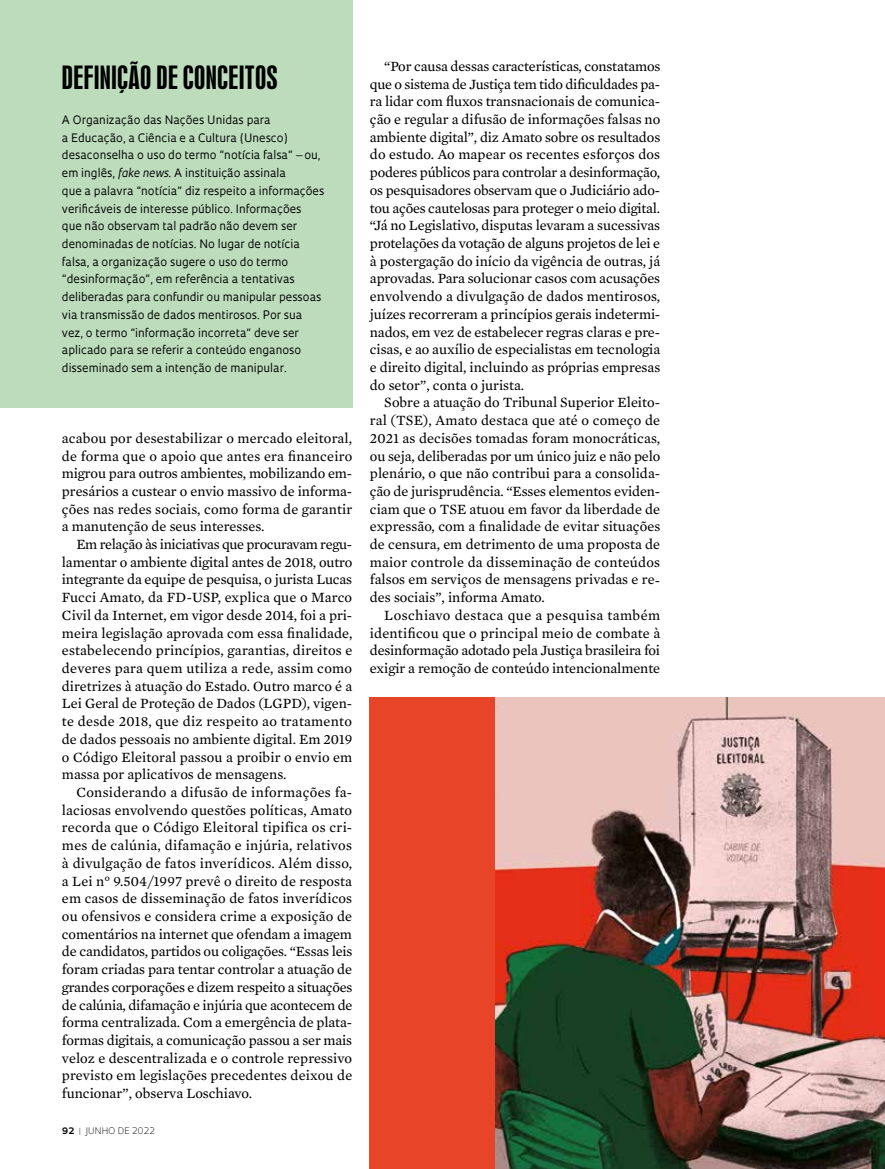
<style>
.page{position:relative;width:885px;height:1169px;background:#fff}
.page>*{position:absolute;margin:0;border:0;box-sizing:border-box;transform-origin:0 0}
.t1{font:30px "Swiss 924 BT Regular B";letter-spacing:.01em;color:#000}
.t2{font:14.4px/17.7px "Mercury Text G2";color:#000;text-align:justify}
.t3{font:11.4px/17.7px "Oculum";color:#000}
.t4{font:300 8.7px "Oculum";letter-spacing:.015em;color:#000}
.s1{font-style:italic}
.s2{font-weight:700}
.s3{font-weight:700;color:#9d9d9c}
</style>
<div class="page">
<div style="left:0;top:0;width:352px;height:407px;background:#bcdcbc"></div>
<div style="left:370px;top:697px;width:515px;height:471px;background:#e84427"></div>
<img style="left:496px;top:697px;width:389px;height:471px">
<h1 class="t1" style="left:62px;top:59px;width:218px">DEFINIÇÃO DE CONCEITOS</h1>
<p class="t3" style="left:62px;top:110px;width:264px">A Organização das Nações Unidas para<br>a Educação, a Ciência e a Cultura (Unesco) desaconselha o uso do termo “notícia falsa” – ou, em inglês, <span class="s1">fake news</span>. A instituição assinala<br>que a palavra “notícia” diz respeito a informações verificáveis de interesse público. Informações<br>que não observam tal padrão não devem ser denominadas de notícias. No lugar de notícia falsa, a organização sugere o uso do termo “desinformação”, em referência a tentativas deliberadas para confundir ou manipular pessoas via transmissão de dados mentirosos. Por sua vez, o termo “informação incorreta” deve ser aplicado para se referir a conteúdo enganoso disseminado sem a intenção de manipular.</p>
<p class="t2" style="left:62px;top:428px;width:292px">acabou por desestabilizar o mercado eleitoral, de forma que o apoio que antes era financeiro migrou para outros ambientes, mobilizando em&shy;presários a custear o envio massivo de informa&shy;ções nas redes sociais, como forma de garantir a manutenção de seus interesses.</p>
<p class="t2" style="left:62px;top:534px;width:292px;text-indent:14px">Em relação às iniciativas que procuravam regu&shy;lamentar o ambiente digital antes de 2018, outro integrante da equipe de pesquisa, o jurista Lucas Fucci Amato, da FD-USP, explica que o Marco Civil da Internet, em vigor desde 2014, foi a pri&shy;meira legislação aprovada com essa finalidade, estabelecendo princípios, garantias, direitos e deveres para quem utiliza a rede, assim como diretrizes à atuação do Estado. Outro marco é a Lei Geral de Proteção de Dados (LGPD), vigen&shy;te desde 2018, que diz respeito ao tratamento de dados pessoais no ambiente digital. Em 2019 o Código Eleitoral passou a proibir o envio em massa por aplicativos de mensagens.</p>
<p class="t2" style="left:62px;top:782px;width:292px;text-indent:14px">Considerando a difusão de informações fa&shy;laciosas envolvendo questões políticas, Amato recorda que o Código Eleitoral tipifica os cri&shy;mes de calúnia, difamação e injúria, relativos à divulgação de fatos inverídicos. Além disso, a Lei n° 9.504/1997 prevê o direito de resposta em casos de disseminação de fatos inverídicos ou ofensivos e considera crime a exposição de comentários na internet que ofendam a imagem de candidatos, partidos ou coligações. “Essas leis foram criadas para tentar controlar a atuação de grandes corporações e dizem respeito a situações de calúnia, difamação e injúria que acontecem de forma centralizada. Com a emergência de plata&shy;formas digitais, a comunicação passou a ser mais veloz e descentralizada e o controle repressivo previsto em legislações precedentes deixou de funcionar”, observa Loschiavo.</p>
<p class="t4" style="left:62px;top:1124px;width:95px"><span class="s2">92</span> <span class="s3">|</span> JUNHO DE 2022</p>
<p class="t2" style="left:370px;top:56px;width:292px;text-indent:14px">“Por causa dessas características, constatamos que o sistema de Justiça tem tido dificuldades pa&shy;ra lidar com fluxos transnacionais de comunica&shy;ção e regular a difusão de informações falsas no ambiente digital”, diz Amato sobre os resultados do estudo. Ao mapear os recentes esforços dos poderes públicos para controlar a desinformação, os pesquisadores observam que o Judiciário ado&shy;tou ações cautelosas para proteger o meio digital. “Já no Legislativo, disputas levaram a sucessivas protelações da votação de alguns projetos de lei e à postergação do início da vigência de outras, já aprovadas. Para solucionar casos com acusações envolvendo a divulgação de dados mentirosos, juízes recorreram a princípios gerais indetermi&shy;nados, em vez de estabelecer regras claras e pre&shy;cisas, e ao auxílio de especialistas em tecnologia e direito digital, incluindo as próprias empresas do setor”, conta o jurista.</p>
<p class="t2" style="left:370px;top:393px;width:292px;text-indent:14px">Sobre a atuação do Tribunal Superior Eleito&shy;ral (TSE), Amato destaca que até o começo de 2021 as decisões tomadas foram monocráticas, ou seja, deliberadas por um único juiz e não pelo plenário, o que não contribui para a consolida&shy;ção de jurisprudência. “Esses elementos eviden&shy;ciam que o TSE atuou em favor da liberdade de expressão, com a finalidade de evitar situações de censura, em detrimento de uma proposta de maior controle da disseminação de conteúdos falsos em serviços de mensagens privadas e re&shy;des sociais”, informa Amato.</p>
<p class="t2" style="left:370px;top:605px;width:292px;text-indent:14px">Loschiavo destaca que a pesquisa também identificou que o principal meio de combate à desinformação adotado pela Justiça brasileira foi exigir a remoção de conteúdo intencionalmente</p>
</div>
